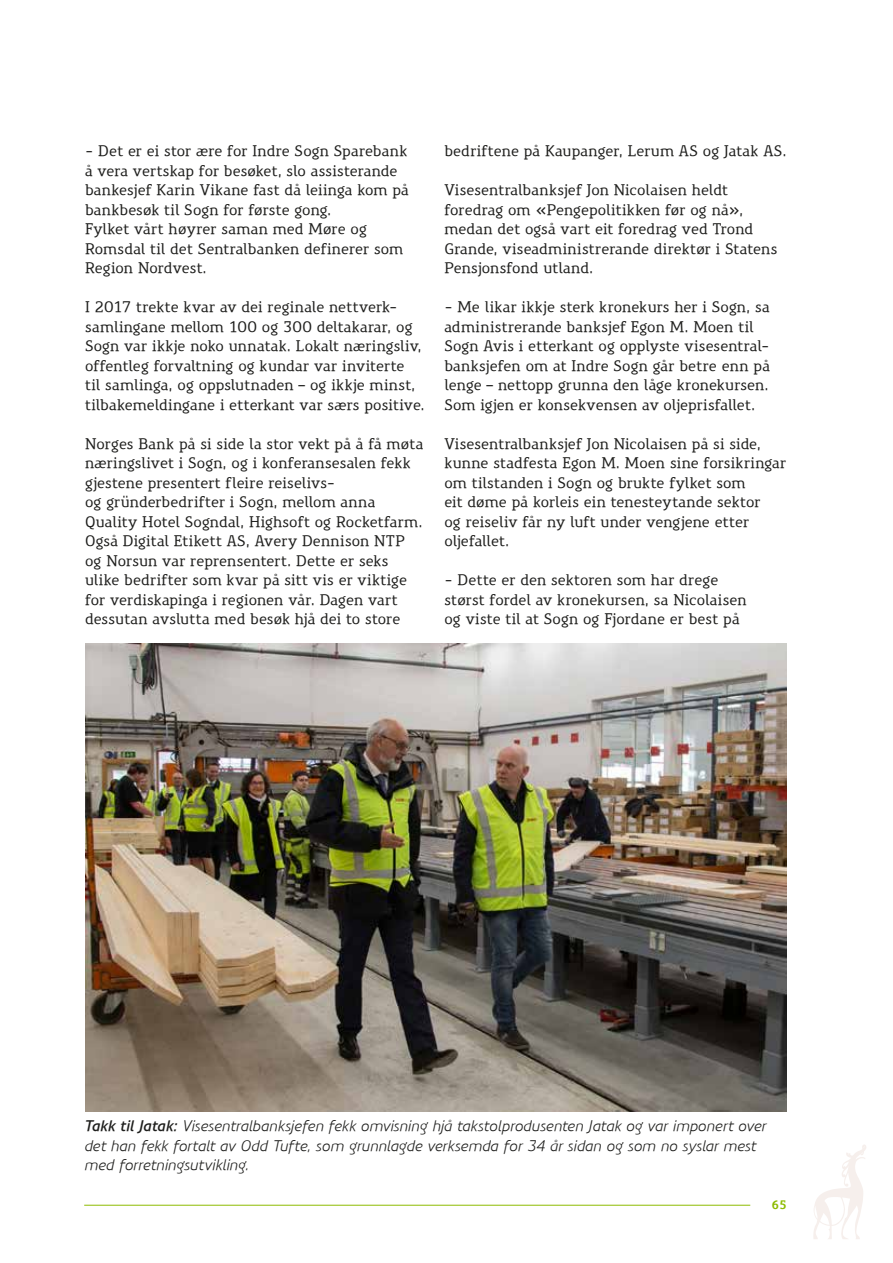
<style>
.page{position:relative;width:893px;height:1263px;background:#fff}
.page>*{position:absolute;margin:0;border:0;box-sizing:border-box;transform-origin:0 0}
.t1{font:500 15px/19.5px "Precious Serif";letter-spacing:.005em;color:#1d1d1b}
.t2{font:italic 15px/19.5px "Precious Sans";color:#1d1d1b}
.t3{font:700 12px "Precious Serif";color:#8dbb00}
.s1{font-weight:600}
</style>
<div class="page">
<hr style="left:84px;top:1205px;width:666px;height:1px;background:#8dbb00">
<svg style="left:813px;top:1145px;width:53px;height:94px"></svg>
<img style="left:85px;top:644px;width:702px;height:467px">
<p class="t1" style="left:85px;top:141px;width:325px">- Det er ei stor ære for Indre Sogn Sparebank å vera vertskap for besøket, slo assisterande bankesjef Karin Vikane fast då leiinga kom på bankbesøk til Sogn for første gong.<br>Fylket vårt høyrer saman med Møre og Romsdal til det Sentralbanken definerer som Region Nordvest.</p>
<p class="t1" style="left:85px;top:297px;width:341px">I 2017 trekte kvar av dei reginale nettverk&shy;samlingane mellom 100 og 300 deltakarar, og Sogn var ikkje noko unnatak. Lokalt næringsliv, offentleg forvaltning og kundar var inviterte<br>til samlinga, og oppslutnaden – og ikkje minst, tilbakemeldingane i etterkant var særs positive.</p>
<p class="t1" style="left:85px;top:434px;width:340px">Norges Bank på si side la stor vekt på å få møta næringslivet i Sogn, og i konferansesalen fekk gjestene presentert fleire reiselivs-<br>og gründerbedrifter i Sogn, mellom anna Quality Hotel Sogndal, Highsoft og Rocketfarm.<br>Også Digital Etikett AS, Avery Dennison NTP og Norsun var reprensentert. Dette er seks ulike bedrifter som kvar på sitt vis er viktige for verdiskapinga i regionen vår. Dagen vart dessutan avslutta med besøk hjå dei to store</p>
<p class="t1" style="left:444px;top:141px;width:344px">bedriftene på Kaupanger, Lerum AS og Jatak AS.</p>
<p class="t1" style="left:444px;top:180px;width:335px">Visesentralbanksjef Jon Nicolaisen heldt foredrag om «Pengepolitikken før og nå», medan det også vart eit foredrag ved Trond Grande, viseadministrerande direktør i Statens Pensjonsfond utland.</p>
<p class="t1" style="left:444px;top:297px;width:327px">- Me likar ikkje sterk kronekurs her i Sogn, sa administrerande banksjef Egon M. Moen til Sogn Avis i etterkant og opplyste visesentral&shy;banksjefen om at Indre Sogn går betre enn på lenge – nettopp grunna den låge kronekursen.<br>Som igjen er konsekvensen av oljeprisfallet.</p>
<p class="t1" style="left:444px;top:434px;width:343px">Visesentralbanksjef Jon Nicolaisen på si side, kunne stadfesta Egon M. Moen sine forsikringar om tilstanden i Sogn og brukte fylket som<br>eit døme på korleis ein tenesteytande sektor<br>og reiseliv får ny luft under vengjene etter oljefallet.</p>
<p class="t1" style="left:444px;top:570px;width:304px">- Dette er den sektoren som har drege størst fordel av kronekursen, sa Nicolaisen og viste til at Sogn og Fjordane er best på</p>
<p class="t2" style="left:85px;top:1116px;width:683px"><span class="s1">Takk til Jatak:</span> Visesentralbanksjefen fekk omvisning hjå takstolprodusenten Jatak og var imponert over det han fekk fortalt av Odd Tufte, som grunnlagde verksemda for 34 år sidan og som no syslar mest med forretningsutvikling.</p>
<p class="t3" style="left:772px;top:1197px;width:17px">65</p>
</div>
